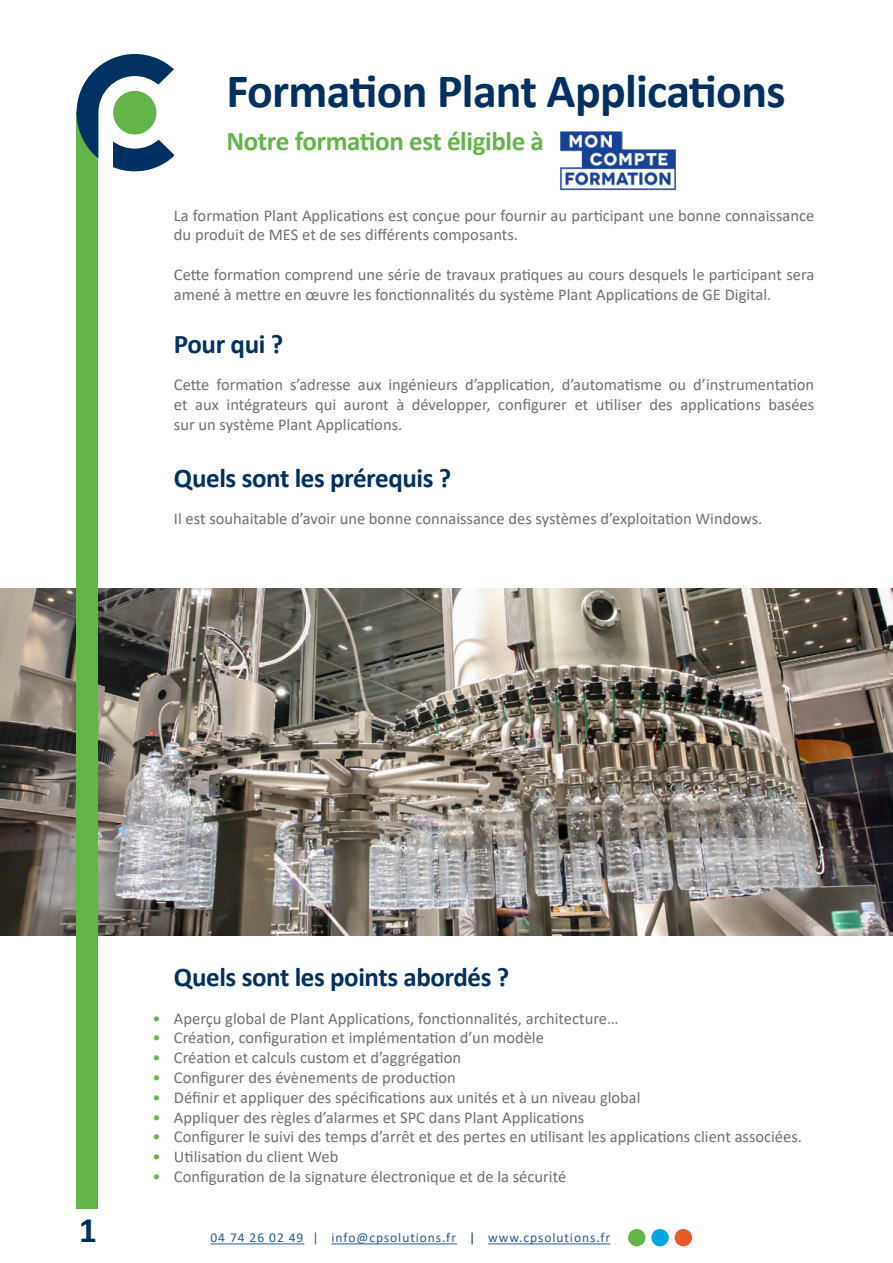
<style>
.page{position:relative;width:893px;height:1263px;background:#fff}
.page>*{position:absolute;margin:0;border:0;box-sizing:border-box;transform-origin:0 0}
.t1{font:700 48px "Calibri";letter-spacing:-.015em;color:#003061}
.t2{font:700 36px "Calibri";color:#003061}
.t3{font:700 27px "Calibri";letter-spacing:-.015em;color:#003061}
.t4{font:700 27px "Calibri";letter-spacing:-.015em;color:#63b449}
.t5{font:16.5px/19.8px "Calibri";color:#706f6f}
.t6{font:16.5px/19.8px "Calibri";color:#63b449;text-align:justify}
.t7{font:13.5px "Calibri";letter-spacing:.07em;color:#275b9b}
.s1{color:#003160}
</style>
<div class="page">
<div style="left:77px;top:113px;width:21px;height:1096px;background:#63b449"></div>
<hr style="left:332px;top:1243px;width:125px;height:1px;background:#275b9b">
<hr style="left:488px;top:1243px;width:122px;height:1px;background:#275b9b">
<div style="left:651px;top:1229px;width:18px;height:17px;background:#00a5df;border-radius:50%"></div>
<div style="left:628px;top:1229px;width:17px;height:17px;background:#63b449;border-radius:50%"></div>
<div style="left:675px;top:1229px;width:17px;height:17px;background:#ea592b;border-radius:50%"></div>
<hr style="left:210px;top:1243px;width:94px;height:1px;background:#275b9b">
<img style="left:560px;top:131px;width:116px;height:60px">
<img style="left:0;top:588px;width:893px;height:347px">
<svg style="left:77px;top:54px;width:97px;height:117px"></svg>
<div style="left:77px;top:566px;width:21px;height:378px;background:#63b449"></div>
<h1 class="t1" style="left:226px;top:57px;width:561px">Formation Plant Applications</h1>
<h3 class="t4" style="left:226px;top:122px;width:319px">Notre formation est éligible à</h3>
<p class="t5" style="left:174px;top:205px;width:642px">La formation Plant Applications est conçue pour fournir au participant une bonne connaissance du produit de MES et de ses différents composants.</p>
<p class="t5" style="left:174px;top:264px;width:642px">Cette formation comprend une série de travaux pratiques au cours desquels le participant sera amené à mettre en œuvre les fonctionnalités du système Plant Applications de GE Digital.</p>
<h3 class="t3" style="left:174px;top:325px;width:111px">Pour qui ?</h3>
<p class="t5" style="left:174px;top:375px;width:642px;text-align:justify">Cette formation s’adresse aux ingénieurs d’application, d’automatisme ou d’instrumentation et aux intégrateurs qui auront à développer, configurer et utiliser des applications basées sur un système Plant Applications.</p>
<h3 class="t3" style="left:174px;top:459px;width:279px">Quels sont les prérequis ?</h3>
<p class="t5" style="left:174px;top:508px;width:590px">Il est souhaitable d’avoir une bonne connaissance des systèmes d’exploitation Windows.</p>
<h2 class="t2" style="left:79px;top:1205px;width:20px">1</h2>
<p class="t6" style="left:152px;top:1008px;width:10px">• • • • • • • • •</p>
<h3 class="t3" style="left:174px;top:957px;width:337px">Quels sont les points abordés ?</h3>
<p class="t5" style="left:174px;top:1008px;width:629px">Aperçu global de Plant Applications, fonctionnalités, architecture…<br>Création, configuration et implémentation d’un modèle<br>Création et calculs custom et d’aggrégation<br>Configurer des évènements de production<br>Définir et appliquer des spécifications aux unités et à un niveau global<br>Appliquer des règles d’alarmes et SPC dans Plant Applications<br>Configurer le suivi des temps d’arrêt et des pertes en utilisant les applications client associées.<br>Utilisation du client Web<br>Configuration de la signature électronique et de la sécurité</p>
<p class="t7" style="left:210px;top:1228px;width:401px">04 74 26 02 49 | info@cpsolutions.fr <span class="s1">|</span> www.cpsolutions.fr</p>
</div>
